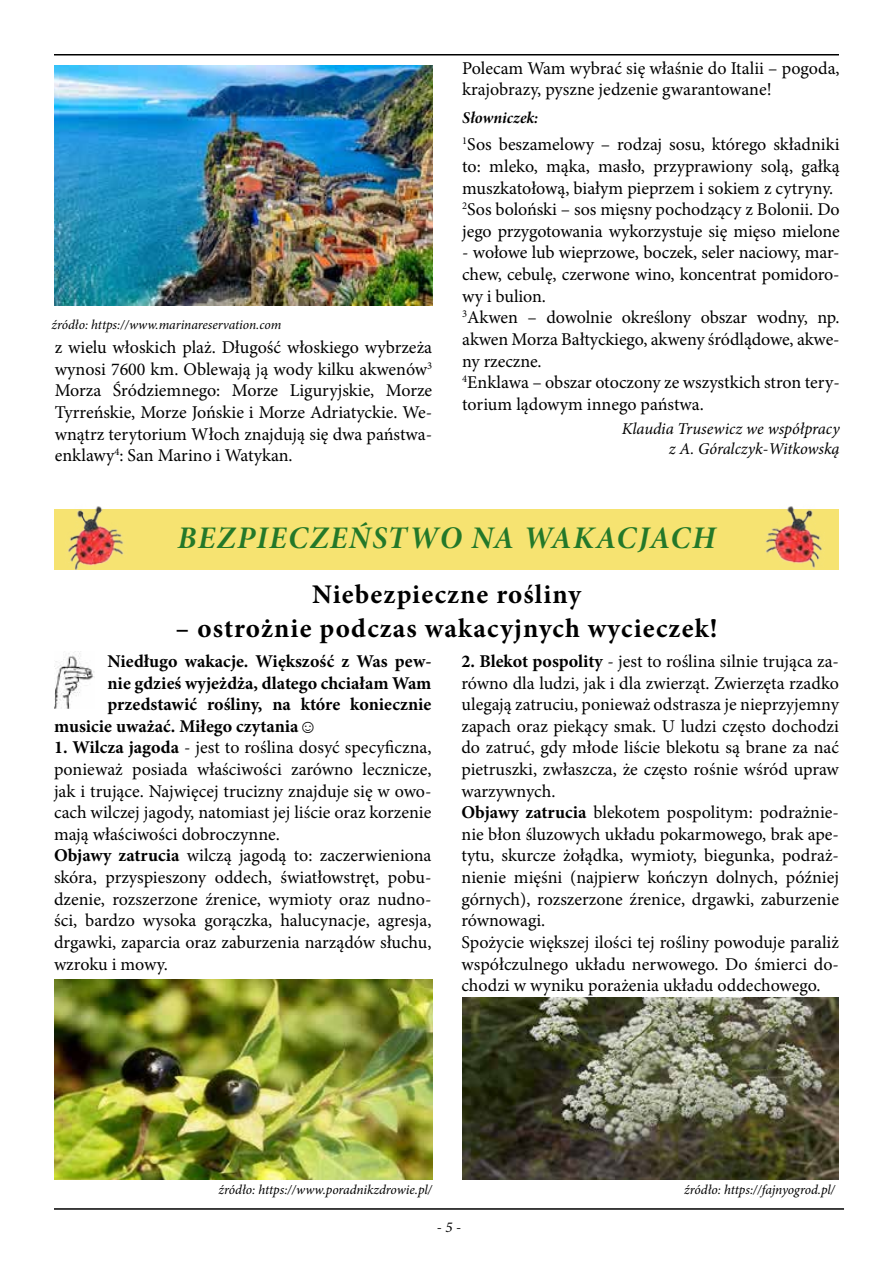
<style>
.page{position:relative;width:893px;height:1263px;background:#fff}
.page>*{position:absolute;margin:0;border:0;box-sizing:border-box;transform-origin:0 0}
.t1{font:31.5px "Minion Pro Bold It Subh";letter-spacing:.05em;color:#237829}
.t2{font:700 27px "Minion Pro";letter-spacing:.04em;color:#000}
.t3{font:18px/21.6px "Minion Pro";color:#000}
.t4{font:700 18px "Minion Pro";color:#000}
.t5{font:italic 16.5px/19.8px "Minion Pro";letter-spacing:-.005em;color:#000;text-align:right}
.t6{font:16.5px "Minion Pro Bold It Subh";color:#000}
.t7{font:italic 15px "Minion Pro";color:#000}
.t8{font:italic 13.5px "Minion Pro";letter-spacing:-.005em;color:#000}
.s1{font-family:"Franklin Gothic";font-weight:600;font-stretch:condensed}
.s2{font-weight:700}
</style>
<div class="page">
<hr style="left:54px;top:54px;width:785px;height:2px;background:#000">
<hr style="left:54px;top:1208px;width:790px;height:2px;background:#000">
<img style="left:55px;top:66px;width:378px;height:239px">
<div style="left:54px;top:509px;width:785px;height:60px;background:#f6e371"></div>
<img style="left:68px;top:506px;width:56px;height:63px">
<img style="left:765px;top:506px;width:57px;height:62px">
<img style="left:54px;top:651px;width:40px;height:57px">
<img style="left:55px;top:980px;width:377px;height:200px">
<img style="left:462px;top:998px;width:377px;height:182px">
<p class="t8" style="left:51px;top:315px;width:231px">źródło: https://www.marinareservation.com</p>
<p class="t3" style="left:55px;top:337px;width:379px;text-align:justify">z wielu włoskich plaż. Długość włoskiego wybrzeża wynosi 7600 km. Oblewają ją wody kilku akwenów<sup>3<br></sup>Morza Śródziemnego: Morze Liguryjskie, Morze Tyrreńskie, Morze Jońskie i Morze Adriatyckie. We&shy;wnątrz terytorium Włoch znajdują się dwa państwa&shy;enklawy<sup>4</sup>: San Marino i Watykan.</p>
<p class="t3" style="left:462px;top:57px;width:379px">Polecam Wam wybrać się właśnie do Italii – pogoda, krajobrazy, pyszne jedzenie gwarantowane!</p>
<p class="t6" style="left:462px;top:106px;width:77px">Słowniczek:</p>
<p class="t3" style="left:462px;top:134px;width:379px"><sup>1</sup>Sos beszamelowy – rodzaj sosu, którego składniki to: mleko, mąka, masło, przyprawiony solą, gałką muszkatołową, białym pieprzem i sokiem z cytryny.<br><sup>2</sup>Sos boloński – sos mięsny pochodzący z Bolonii. Do jego przygotowania wykorzystuje się mięso mielone</p>
<p class="t3" style="left:462px;top:242px;width:379px">- wołowe lub wieprzowe, boczek, seler naciowy, mar&shy;chew, cebulę, czerwone wino, koncentrat pomidoro&shy;wy i bulion.<br><sup>3</sup>Akwen – dowolnie określony obszar wodny, np. akwen Morza Bałtyckiego, akweny śródlądowe, akwe&shy;ny rzeczne.<br><sup>4</sup>Enklawa – obszar otoczony ze wszystkich stron tery&shy;torium lądowym innego państwa.</p>
<p class="t5" style="left:622px;top:419px;width:219px">Klaudia Trusewicz we współpracy z A. Góralczyk-Witkowską</p>
<h1 class="t1" style="left:177px;top:516px;width:540px">BEZPIECZEŃSTWO NA WAKACJACH</h1>
<h2 class="t2" style="left:312px;top:575px;width:270px">Niebezpieczne rośliny</h2>
<h2 class="t2" style="left:176px;top:609px;width:543px">– ostrożnie podczas wakacyjnych wycieczek!</h2>
<p class="t4" style="left:107px;top:649px;width:325px">Niedługo wakacje. Większość z Was pew-</p>
<p class="t4" style="left:107px;top:670px;width:325px">nie gdzieś wyjeżdża, dlatego chciałam Wam</p>
<p class="t4" style="left:107px;top:692px;width:325px">przedstawić rośliny, na które koniecznie</p>
<p class="t4" style="left:54px;top:713px;width:265px">musicie uważać. Miłego czytania<span class="s1">☺</span></p>
<p class="t3" style="left:54px;top:737px;width:379px"><span class="s2">1. Wilcza jagoda</span> - jest to roślina dosyć specyficzna, ponieważ posiada właściwości zarówno lecznicze, jak i trujące. Najwięcej trucizny znajduje się w owo&shy;cach wilczej jagody, natomiast jej liście oraz korzenie mają właściwości dobroczynne.<br><span class="s2">Objawy zatrucia</span> wilczą jagodą to: zaczerwieniona skóra, przyspieszony oddech, światłowstręt, pobu&shy;dzenie, rozszerzone źrenice, wymioty oraz nudno&shy;ści, bardzo wysoka gorączka, halucynacje, agresja, drgawki, zaparcia oraz zaburzenia narządów słuchu, wzroku i mowy.</p>
<p class="t3" style="left:461px;top:651px;width:379px"><span class="s2">2. Blekot pospolity</span> - jest to roślina silnie trująca za&shy;równo dla ludzi, jak i dla zwierząt. Zwierzęta rzadko ulegają zatruciu, ponieważ odstrasza je nieprzyjemny zapach oraz piekący smak. U ludzi często dochodzi do zatruć, gdy młode liście blekotu są brane za nać pietruszki, zwłaszcza, że często rośnie wśród upraw warzywnych.<br><span class="s2">Objawy zatrucia</span> blekotem pospolitym: podrażnie&shy;nie błon śluzowych układu pokarmowego, brak ape&shy;tytu, skurcze żołądka, wymioty, biegunka, podraż&shy;nienie mięśni (najpierw kończyn dolnych, później górnych), rozszerzone źrenice, drgawki, zaburzenie równowagi.<br>Spożycie większej ilości tej rośliny powoduje paraliż współczulnego układu nerwowego. Do śmierci do&shy;chodzi w wyniku porażenia układu oddechowego.</p>
<p class="t8" style="left:219px;top:1181px;width:215px">źródło: https://www.poradnikzdrowie.pl/</p>
<p class="t8" style="left:684px;top:1181px;width:152px">źródło: https://fajnyogrod.pl/</p>
<p class="t7" style="left:437px;top:1217px;width:26px">- 5 -</p>
</div>
